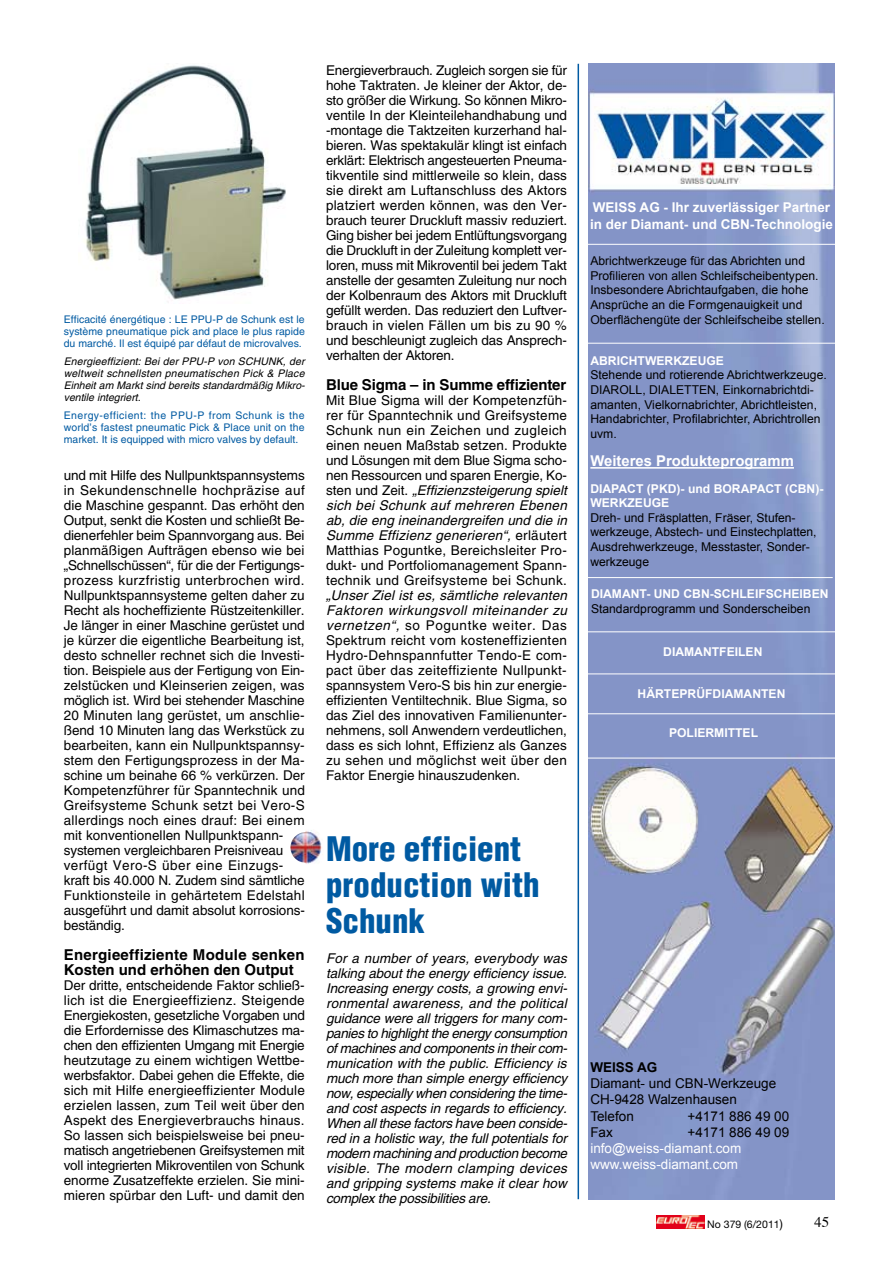
<style>
.page{position:relative;width:893px;height:1263px;background:#fff}
.page>*{position:absolute;margin:0;border:0;box-sizing:border-box;transform-origin:0 0}
.t1{font:900 condensed 33px/36px "Helvetica";color:#005aa2}
.t2{font:700 15px/15px "Helvetica";color:#000}
.t3{font:700 14.85px "Arial";color:#fff}
.t4{font:13.5px/15px "Helvetica";color:#000;text-align:justify}
.t5{font:italic 13.5px/15px "Helvetica";letter-spacing:-.02em;color:#000;text-align:justify}
.t6{font:13.5px/16.2px "Arial";color:#000}
.t7{font:700 13.5px/16.2px "Arial";color:#fff}
.t8{font:13.5px/16.2px "Arial";color:#fff}
.t9{font:700 13.5px "Arial";color:#000}
.t10{font:12.15px/14.5px "Arial";color:#000}
.t11{font:700 12.15px/14.5px "Arial";color:#fff}
.t12{font:10.5px/12px "Helvetica";letter-spacing:.005em;color:#005aa2;text-align:justify}
.t13{font:italic 10.5px/12px "Helvetica";color:#000;text-align:justify}
.t14{font:10.5px "Helvetica Neue";color:#000}
.s1{font-style:italic}
.s2{font-size:12px}
</style>
<div class="page">
<svg style="left:656px;top:1215px;width:1px;height:13px"></svg>
<img style="left:657px;top:1215px;width:47px;height:13px">
<img style="left:85px;top:65px;width:201px;height:235px">
<img style="left:290px;top:830px;width:32px;height:34px">
<img style="left:588px;top:64px;width:247px;height:1135px">
<hr style="left:588px;top:244px;width:247px;height:1px;background:#fff">
<hr style="left:588px;top:343px;width:247px;height:1px;background:#fff">
<hr style="left:588px;top:577px;width:245px;height:1px;background:#fff">
<hr style="left:588px;top:631px;width:247px;height:1px;background:#fff">
<hr style="left:588px;top:673px;width:247px;height:1px;background:#fff">
<hr style="left:588px;top:713px;width:247px;height:1px;background:#fff">
<hr style="left:588px;top:758px;width:247px;height:1px;background:#fff">
<hr style="left:590px;top:467px;width:204px;height:2px;background:#fff">
<hr style="left:578px;top:64px;width:1px;height:1135px;background:#005aa2">
<p class="t12" style="left:64px;top:313px;width:243px">Efficacité énergétique : LE PPU-P de Schunk est le système pneumatique pick and place le plus rapide du marché. I l est équipé par défaut de microvalves.</p>
<p class="t13" style="left:64px;top:355px;width:243px">Energieeffizient: Bei der PPU-P von SCHUNK, der weltweit schnellsten pneumatischen Pick &amp; Place Einheit am Markt sind bereits standardmäßig Mikro&shy;ventile integriert.</p>
<p class="t12" style="left:64px;top:409px;width:242px">Energy-efficient: the PPU-P from Schunk is the world’s fastest pneumatic Pick &amp; Place unit on the market. It is equipped with micro valves by default.</p>
<p class="t4" style="left:64px;top:468px;width:243px;text-align:left">und mit Hilfe des Nullpunktspannsystems in Sekundenschnelle hochpräzise auf die Maschine gespannt. Das erhöht den Output, senkt die Kosten und schließt Be&shy;dienerfehler beim Spannvorgang aus. Bei planmäßigen Aufträgen ebenso wie bei „Schnellschüssen“, für die der Fertigungs&shy;prozess kurzfristig unterbrochen wird.<br>Nullpunktspannsysteme gelten daher zu Recht als hocheffiziente Rüstzeitenkiller.<br>Je länger in einer Maschine gerüstet und je kürzer die eigentliche Bearbeitung ist, desto schneller rechnet sich die I nvesti&shy;tion. Beispiele aus der Fertigung von Ein&shy;zelstücken und Kleinserien zeigen, was möglich ist. Wird bei stehender Maschine 20 Minuten lang gerüstet, um anschlie&shy;ßend 10 Minuten lang das Werkstück zu bearbeiten, kann ein Nullpunktspannsy&shy;stem den Fertigungsprozess in der Ma&shy;schine um beinahe 66 % verkürzen. Der Kompetenzführer für Spanntechnik und Greifsysteme Schunk setzt bei Vero-S allerdings noch eines drauf: Bei einem mit konventionellen Nullpunktspann&shy;systemen vergleichbaren Preisniveau verfügt Vero-S über eine Einzugs&shy;kraft bis 40.000 N. Zudem sind sämtliche Funktionsteile in gehärtetem Edelstahl ausgeführt und damit absolut korrosions&shy;beständig.</p>
<p class="t2" style="left:64px;top:947px;width:242px">Energieeffiziente Module senken<br>Kosten und erhöhen den Output</p>
<p class="t4" style="left:64px;top:978px;width:243px">Der dritte, entscheidende Faktor schließ&shy;lich ist die Energieeffizienz. Steigende Energiekosten, gesetzliche Vorgaben und die Erfordernisse des Klimaschutzes ma&shy;chen den effizienten Umgang mit Energie heutzutage zu einem wichtigen Wettbe&shy;werbsfaktor. Dabei gehen die Effekte, die sich mit Hilfe energieeffizienter Module erzielen lassen, zum Teil weit über den Aspekt des Energieverbrauchs hinaus.<br>So lassen sich beispielsweise bei pneu&shy;matisch angetriebenen Greifsystemen mit voll integrierten Mikroventilen von Schunk enorme Zusatzeffekte erzielen. Sie mini&shy;mieren spürbar den Luft- und damit den</p>
<p class="t4" style="left:326px;top:63px;width:243px">Energieverbrauch. Zugleich sorgen sie für hohe Taktraten. Je kleiner der Aktor, de&shy;sto größer die Wirkung. So können Mikro&shy;ventile I n der Kleinteilehandhabung und -montage die Taktzeiten kurzerhand hal&shy;bieren. Was spektakulär klingt ist einfach erklärt: Elektrisch angesteuerten Pneuma&shy;tikventile sind mittlerweile so klein, dass sie direkt am Luftanschluss des Aktors platziert werden können, was den Ver&shy;brauch teurer Druckluft massiv reduziert.<br>Ging bisher bei jedem Entlüftungsvorgang die Druckluft in der Zuleitung komplett ver&shy;loren, muss mit Mikroventil bei jedem Takt anstelle der gesamten Zuleitung nur noch der Kolbenraum des Aktors mit Druckluft gefüllt werden. Das reduziert den Luftver&shy;brauch in vielen Fällen um bis zu 90 % und beschleunigt zugleich das Ansprech&shy;verhalten der Aktoren.</p>
<p class="t2" style="left:326px;top:377px;width:242px">Blue Sigma – in Summe effizienter</p>
<p class="t4" style="left:326px;top:393px;width:243px">Mit Blue Sigma will der Kompetenzfüh&shy;rer für Spanntechnik und Greifsysteme Schunk nun ein Zeichen und zugleich einen neuen Maßstab setzen. Produkte und Lösungen mit dem Blue Sigma scho&shy;nen Ressourcen und sparen Energie, Ko&shy;sten und Zeit. <span class="s1">„Effizienzsteigerung spielt sich bei Schunk auf mehreren Ebenen ab, die eng ineinandergreifen und die in Summe Effizienz generieren“,</span> erläutert Matthias Poguntke, Bereichsleiter Pro&shy;dukt- und Portfoliomanagement Spann&shy;technik und Greifsysteme bei Schunk.</p>
<p class="t4" style="left:326px;top:588px;width:243px"><span class="s1">„Unser Ziel ist es, sämtliche relevanten Faktoren wirkungsvoll miteinander zu vernetzen“,</span> so Poguntke weiter. Das Spektrum reicht vom kosteneffizienten Hydro-Dehnspannfutter Tendo-E com&shy;pact über das zeiteffiziente Nullpunkt&shy;spannsystem Vero-S bis hin zur energie&shy;effizienten Ventiltechnik. Blue Sigma, so das Ziel des innovativen Familienunter&shy;nehmens, soll Anwendern verdeutlichen, dass es sich lohnt, Effizienz als Ganzes zu sehen und möglichst weit über den Faktor Energie hinauszudenken.</p>
<h1 class="t1" style="left:326px;top:831px;width:215px">More efficient production with<br>Schunk</h1>
<p class="t5" style="left:326px;top:951px;width:243px">For a number of years, everybody was talking about the energy efficiency issue.<br>Increasing energy costs, a growing envi&shy;ronmental awareness, and the political guidance were all triggers for many com&shy;panies to highlight the energy consumption of machines and components in their com&shy;munication with the public. Efficiency is much more than simple energy efficiency now, especially when considering the time&shy;and cost aspects in regards to efficiency.<br>When all these factors have been conside&shy;red in a holistic way, the full potentials for modern machining and production become visible. The modern clamping devices and gripping systems make it clear how complex the possibilities are.</p>
<p class="t7" style="left:590px;top:200px;width:244px">WEISS AG - Ihr zuverlässiger Partner in der Diamant- und CBN-Technologie</p>
<p class="t10" style="left:590px;top:254px;width:236px">Abrichtwerkzeuge für das Abrichten und Profilieren von allen Schleifscheibentypen.<br>Insbesondere Abrichtaufgaben, die hohe Ansprüche an die Formgenauigkeit und Oberflächengüte der Schleifscheibe stellen.</p>
<p class="t11" style="left:590px;top:354px;width:135px">ABRICHTWERKZEUGE</p>
<p class="t10" style="left:590px;top:368px;width:238px">Stehende und rotierende Abrichtwerkzeuge.<br>DIAROLL, DIALETTEN, Einkornabrichtdi&shy;amanten, Vielkornabrichter, Abrichtleisten, Handabrichter, Profilabrichter, Abrichtrollen uvm.</p>
<p class="t3" style="left:590px;top:451px;width:205px">Weiteres Produkteprogramm</p>
<p class="t11" style="left:590px;top:481px;width:235px">DIAPACT (PKD)- und BORAPACT (CBN)-<br>WERKZEUGE</p>
<p class="t10" style="left:590px;top:510px;width:228px">Dreh- und Fräsplatten, Fräser, Stufen&shy;werkzeuge, Abstech- und Einstechplatten, Ausdrehwerkzeuge, Messtaster, Sonder&shy;werkzeuge</p>
<p class="t11" style="left:591px;top:587px;width:239px">DIAMANT- UND CBN-SCHLEIFSCHEIBEN</p>
<p class="t10" style="left:591px;top:601px;width:221px">Standardprogramm und Sonderscheiben</p>
<p class="t11" style="left:663px;top:645px;width:101px">DIAMANTFEILEN</p>
<p class="t11" style="left:638px;top:687px;width:149px">HÄRTEPRÜFDIAMANTEN</p>
<p class="t11" style="left:669px;top:726px;width:91px">POLIERMITTEL</p>
<p class="t9" style="left:590px;top:1058px;width:69px">WEISS AG</p>
<p class="t6" style="left:590px;top:1075px;width:187px">Diamant- und CBN-Werkzeuge<br>CH-9428 Walzenhausen<br>Telefon</p>
<p class="t6" style="left:688px;top:1108px;width:103px">+4171 886 49 00</p>
<p class="t6" style="left:590px;top:1124px;width:24px">Fax</p>
<p class="t6" style="left:688px;top:1124px;width:103px">+4171 886 49 09</p>
<p class="t8" style="left:590px;top:1140px;width:152px">info@weiss-diamant.com www.weiss-diamant.com</p>
<p class="t14" style="left:707px;top:1218px;width:77px">No 379 (6/2011<span class="s2">)</span></p>
</div>
